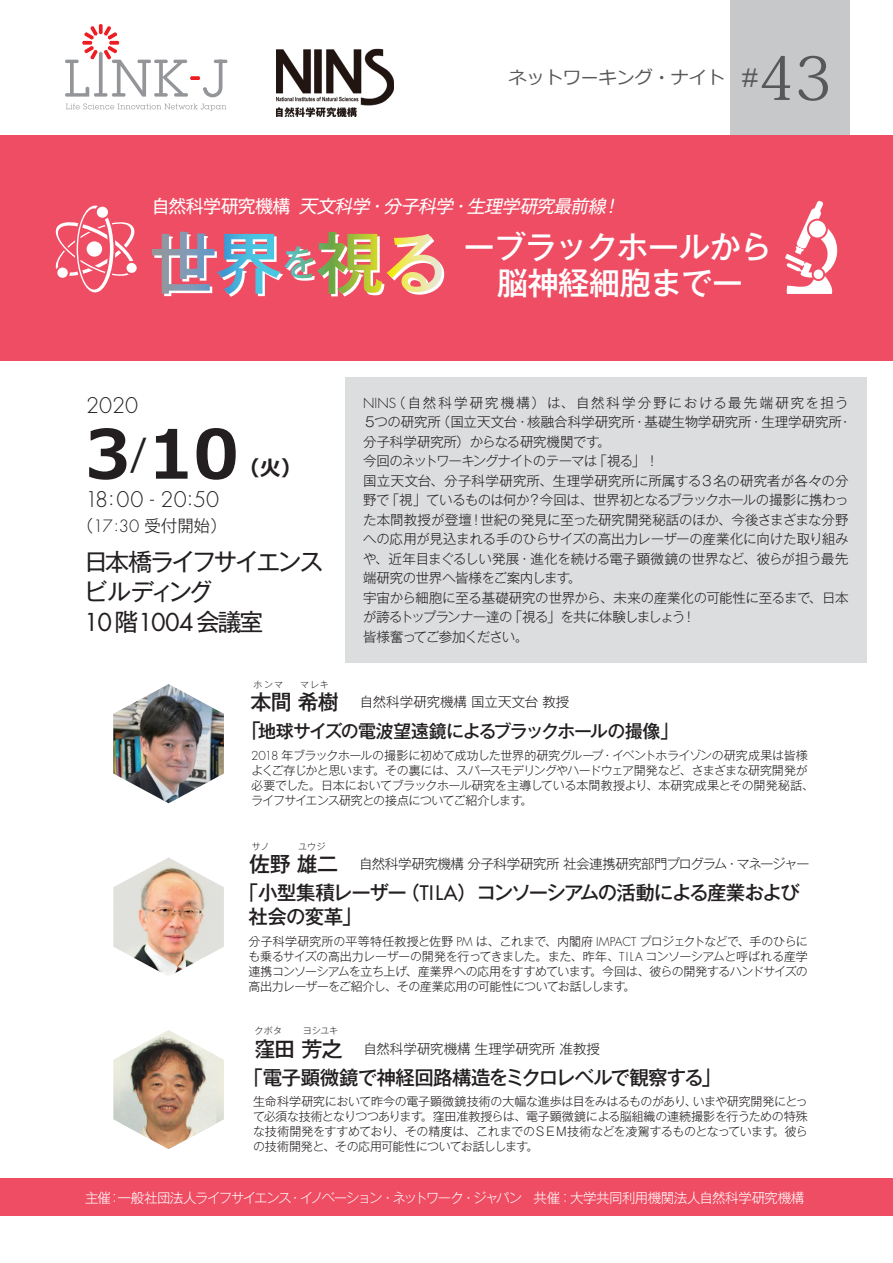
<style>
.page{position:relative;width:893px;height:1263px;background:#fff}
.page>*{position:absolute;margin:0;border:0;box-sizing:border-box;transform-origin:0 0}
.t1{font:700 67.5px "Meiryo UI";color:#231f20}
.t2{font:60px "Koz Min Pr 6 N";color:#57585a}
.t3{font:500 31.5px/36px "Gothic MB101 Pr 6 N";letter-spacing:-.025em;color:#fff}
.t4{font:27px "Century Schoolbook";color:#57585a}
.t5{font:24px/30px "Gothic MB101 Pr 6 N";letter-spacing:-.11em;color:#231f20}
.t6{font:24px "Futura Std";letter-spacing:-.04em;color:#231f20}
.t7{font:300 21px "Futura Std";color:#231f20}
.t8{font:500 21px "Gothic MB101 Pr 6 N";letter-spacing:-.025em;color:#231f20}
.t9{font:700 21px "Meiryo UI";color:#231f20}
.t10{font:500 19.5px/24px "Gothic MB101 Pr 6 N";letter-spacing:-.045em;color:#231f20}
.t11{font:500 19.5px "Gothic MB101 Pr 6 N";letter-spacing:-.085em;color:#231f20}
.t12{font:500 18px "Gothic MB101 Pr 6 N";letter-spacing:-.075em;color:#231f20}
.t13{font:italic 18px "Gothic MB101 Pr 6 N";color:#fff}
.t14{font:italic 18px "Meiryo";color:#57585a}
.t15{font:18px "Gothic MB101 Pr 6 N";letter-spacing:-.04em;color:#fff}
.t16{font:300 16.5px "Gothic MB101 Pr 6 N";color:#231f20}
.t17{font:300 13.5px/19.5px "Gothic MB101 Pr 6 N";letter-spacing:-.02em;color:#231f20}
.t18{font:300 13.5px "Gothic MB101 Pr 6 N";letter-spacing:.005em;color:#231f20}
.t19{font:300 13.5px "Gothic MB101 Pr 6 N";letter-spacing:-.055em;color:#231f20}
.t20{font:300 13.5px "Gothic MB101 Pr 6 N";color:#231f20}
.t21{font:300 13.5px "Gothic MB101 Pr 6 N";letter-spacing:.145em;color:#231f20}
.t22{font:300 13.5px "Gothic MB101 Pr 6 N";letter-spacing:-.065em;color:#fff}
.t23{font:300 13.5px/19.5px "Gothic MB101 Pr 6 N";letter-spacing:-.07em;color:#231f20}
.t24{font:300 13.5px "Gothic MB101 Pr 6 N";letter-spacing:-.035em;color:#fff}
.t25{font:300 13.5px "Gothic MB101 Pr 6 N";letter-spacing:-.075em;color:#231f20}
.t26{font:300 13.5px "Gothic MB101 Pr 6 N";letter-spacing:-.045em;color:#231f20}
.t27{font:300 13.5px "Gothic MB101 Pr 6 N";letter-spacing:-.08em;color:#231f20}
.t28{font:300 13.5px "Gothic MB101 Pr 6 N";letter-spacing:-.135em;color:#fff}
.t29{font:300 13.5px "Gothic MB101 Pr 6 N";letter-spacing:.01em;color:#231f20}
.t30{font:300 13.5px "Futura Std";color:#231f20}
.t31{font:300 12px/15px "Gothic MB101 Pr 6 N";letter-spacing:-.035em;color:#231f20}
.t32{font:300 12px "Gothic MB101 Pr 6 N";letter-spacing:-.015em;color:#231f20}
.t33{font:300 12px "Gothic MB101 Pr 6 N";letter-spacing:.005em;color:#231f20}
.t34{font:300 12px "Gothic MB101 Pr 6 N";letter-spacing:-.06em;color:#231f20}
.t35{font:300 12px "Gothic MB101 Pr 6 N";letter-spacing:-.065em;color:#231f20}
.t36{font:300 12px "Gothic MB101 Pr 6 N";letter-spacing:-.055em;color:#231f20}
.t37{font:300 9px "Gothic MB101 Pr 6 N";letter-spacing:.04em;color:#231f20}
.s1{font-size:67.5px}
.s2{font-family:"Futura Std"}
.s3{font-family:"Gothic MB101 Pr 6 N"}
.s4{font-size:19.5px}
</style>
<div class="page">
<div style="left:0;top:1178px;width:893px;height:38px;background:#ef4d63"></div>
<div style="left:730px;top:0;width:120px;height:150px;background:#c7c8ca"></div>
<div style="left:345px;top:378px;width:522px;height:285px;background:#dcdddf"></div>
<div style="left:0;top:136px;width:893px;height:225px;background:#ef4d63"></div>
<img style="left:276px;top:49px;width:118px;height:68px">
<svg style="left:65px;top:24px;width:163px;height:73px"></svg>
<svg style="left:66px;top:103px;width:161px;height:8px"></svg>
<img style="left:113px;top:684px;width:111px;height:119px">
<img style="left:113px;top:857px;width:111px;height:119px">
<svg style="left:113px;top:1030px;width:111px;height:94px"></svg>
<img style="left:120px;top:1037px;width:96px;height:112px">
<svg style="left:55px;top:206px;width:82px;height:86px"></svg>
<svg style="left:785px;top:201px;width:53px;height:93px"></svg>
<svg style="left:152px;top:231px;width:290px;height:63px"></svg>
<h3 class="t14" style="left:509px;top:65px;width:217px">ネットワーキング・ナイト</h3>
<h2 class="t2" style="left:758px;top:44px;width:75px">43</h2>
<h3 class="t4" style="left:743px;top:54px;width:17px">#</h3>
<h3 class="t15" style="left:152px;top:192px;width:140px">自然科学研究機構</h3>
<h3 class="t3" style="left:152px;top:228px;width:621px;text-indent:312px">ーブラックホールから<span class="s1">世界</span><sup>を</sup><span class="s1">視る</span> 脳神経細胞までー</h3>
<h3 class="t13" style="left:299px;top:192px;width:77px">天文科学</h3>
<h3 class="t13" style="left:383px;top:192px;width:77px">分子科学</h3>
<h3 class="t13" style="left:467px;top:192px;width:146px">生理学研究最前線</h3>
<h3 class="t13" style="left:602px;top:192px;width:25px">!</h3>
<h3 class="t13" style="left:367px;top:192px;width:25px">・</h3>
<h3 class="t13" style="left:451px;top:192px;width:25px">・</h3>
<h3 class="t7" style="left:86px;top:393px;width:54px">2020</h3>
<p class="t21" style="left:392px;top:391px;width:458px">（自然科学研究機構）は、自然科学分野における最先端研究を担う</p>
<p class="t30" style="left:363px;top:395px;width:35px">NINS</p>
<h1 class="t1" style="left:85px;top:407px;width:155px">3<sup>/</sup>10</h1>
<h3 class="t7" style="left:85px;top:486px;width:136px">18:00 - 20:50</h3>
<h3 class="t16" style="left:77px;top:512px;width:152px">（<span class="s2">17:30</span> 受付開始(</h3>
<h3 class="t9" style="left:239px;top:454px;width:64px">（火(</h3>
<h3 class="t5" style="left:84px;top:545px;width:241px">日本橋ライフサイエンスビルディング</h3>
<h3 class="t6" style="left:84px;top:607px;width:181px">10<span class="s3">階</span>1004<span class="s3">会議室</span></h3>
<p class="t37" style="left:253px;top:677px;width:77px">ホンマ　　マレキ</p>
<p class="t17" style="left:437px;top:411px;width:200px">（国立天文台・核融合科学研究所</p>
<p class="t17" style="left:633px;top:411px;width:120px">・基礎生物学研究所</p>
<p class="t17" style="left:749px;top:411px;width:94px">・生理学研究所</p>
<p class="t17" style="left:375px;top:411px;width:68px">つの研究所</p>
<p class="t17" style="left:363px;top:411px;width:15px">５</p>
<p class="t17" style="left:838px;top:411px;width:15px">・</p>
<p class="t17" style="left:594px;top:431px;width:67px;text-indent:-230px">分子科学研究所）からなる研究機関です<br>「視る「!</p>
<p class="t17" style="left:597px;top:431px;width:15px">。</p>
<p class="t25" style="left:363px;top:450px;width:236px">今回のネットワーキングナイトのテーマは</p>
<p class="t18" style="left:363px;top:469px;width:487px">国立天文台、分子科学研究所、生理学研究所に所属する３名の研究者が各々の分</p>
<p class="t19" style="left:386px;top:489px;width:464px">「視」ているものは何か？今回は、世界初となるブラックホールの撮影に携わっ</p>
<p class="t17" style="left:363px;top:489px;width:28px">野で</p>
<p class="t17" style="left:480px;top:509px;width:370px">世紀の発見に至った研究開発秘話のほか、今後さまざまな分野</p>
<p class="t29" style="left:363px;top:508px;width:110px">た本間教授が登壇</p>
<p class="t17" style="left:363px;top:528px;width:487px">への応用が見込まれる手のひらサイズの高出力レーザーの産業化に向けた取り組み</p>
<p class="t17" style="left:363px;top:548px;width:487px">や、近年目まぐるしい発展・進化を続ける電子顕微鏡の世界など、彼らが担う最先</p>
<p class="t17" style="left:568px;top:567px;width:15px">。</p>
<p class="t17" style="left:469px;top:509px;width:15px">！</p>
<p class="t26" style="left:363px;top:567px;width:209px">端研究の世界へ皆様をご案内します</p>
<p class="t17" style="left:682px;top:587px;width:130px;text-indent:-319px">宇宙から細胞に至る基礎研究の世界から、未来の産業化の可能性に至るまで!</p>
<p class="t17" style="left:808px;top:587px;width:42px">、日本</p>
<p class="t23" style="left:363px;top:606px;width:167px">が誇るトップランナー達の皆様奮ってご参加ください。</p>
<p class="t27" style="left:509px;top:606px;width:178px">「視る」を共に体験しましょう</p>
<h3 class="t8" style="left:251px;top:685px;width:111px">本間希樹　</h3>
<p class="t20" style="left:360px;top:691px;width:211px">自然科学研究機構国立天文台教授</p>
<h3 class="t12" style="left:241px;top:716px;width:438px"><span class="s4">「</span>地球サイズの電波望遠鏡によるブラックホールの撮像「</h3>
<p class="t31" style="left:373px;top:747px;width:436px;text-indent:-122px"><span class="s2">2018</span> 年ブラックホールの撮影に初めて成功した世界的研究グループ<br>。その裏には、スパースモデリングやハードウェア開発など、さまざまな研究開発が</p>
<p class="t31" style="left:601px;top:747px;width:208px">・イベントホライゾンの研究成果は皆様</p>
<p class="t36" style="left:251px;top:760px;width:126px">よくご存じかと思います</p>
<p class="t32" style="left:251px;top:775px;width:564px">必要でした。日本においてブラックホール研究を主導している本間教授より、本研究成果とその開発秘話、</p>
<p class="t31" style="left:520px;top:792px;width:13px">。</p>
<p class="t31" style="left:251px;top:792px;width:273px">ライフサイエンス研究との接点についてご紹介します</p>
<p class="t37" style="left:252px;top:839px;width:38px">サノ　　</p>
<p class="t37" style="left:298px;top:839px;width:29px">ユウジ</p>
<h3 class="t8" style="left:249px;top:847px;width:112px">佐野雄二　</h3>
<p class="t17" style="left:359px;top:853px;width:369px">自然科学研究機構分子科学研究所社会連携研究部門プログラム</p>
<p class="t17" style="left:736px;top:853px;width:75px">マネージャー</p>
<p class="t17" style="left:725px;top:853px;width:15px">・</p>
<h3 class="t10" style="left:249px;top:880px;width:160px;text-indent:-10px">「小型集積レーザー社会の変革「</h3>
<h3 class="t11" style="left:400px;top:877px;width:401px">（<span class="s2">TI LA</span>）コンソーシアムの活動による産業および</h3>
<p class="t34" style="left:545px;top:931px;width:196px">、内閣府 <span class="s2">IMPACT</span> プロジェクトなどで</p>
<p class="t33" style="left:249px;top:931px;width:300px">分子科学研究所の平等特任教授と佐野 <span class="s2">PM</span> は、これまで</p>
<p class="t31" style="left:249px;top:948px;width:561px">も乗るサイズの高出力レーザーの開発を行ってきました。また、昨年、<span class="s2">TI LA</span> コンソーシアムと呼ばれる産学</p>
<p class="t31" style="left:590px;top:963px;width:219px">。今回は、彼らの開発するハンドサイズの</p>
<p class="t31" style="left:737px;top:933px;width:72px">、手のひらに</p>
<p class="t31" style="left:249px;top:963px;width:345px">連携コンソーシアムを立ち上げ、産業界への応用をすすめています</p>
<p class="t31" style="left:249px;top:978px;width:379px">高出力レーザーをご紹介し、その産業応用の可能性についてお話しします</p>
<p class="t31" style="left:623px;top:978px;width:13px">。</p>
<p class="t37" style="left:254px;top:1023px;width:85px">クボタ　　ヨシユキ</p>
<h3 class="t8" style="left:254px;top:1031px;width:111px">窪田芳之　</h3>
<p class="t20" style="left:363px;top:1037px;width:238px">自然科学研究機構生理学研究所准教授</p>
<h3 class="t10" style="left:243px;top:1064px;width:479px">「電子顕微鏡で神経回路構造をミクロレベルで観察する「</h3>
<p class="t31" style="left:421px;top:1093px;width:389px;text-indent:-168px">生命科学研究において昨今の電子顕微鏡技術の大幅な進歩は目をみはるものがあり、<br>。窪田准教授らは、電子顕微鏡による脳組織の連続撮影を行うための特殊</p>
<p class="t31" style="left:693px;top:1093px;width:117px">いまや研究開発にとっ</p>
<p class="t35" style="left:253px;top:1107px;width:172px">て必須な技術となりつつあります</p>
<p class="t31" style="left:526px;top:1123px;width:250px;text-indent:-273px">な技術開発をすすめており、その精度は、これまでのＳＥＭ技術などを凌駕するものとなっています。</p>
<p class="t31" style="left:773px;top:1123px;width:37px">。彼ら</p>
<p class="t31" style="left:253px;top:1138px;width:277px">の技術開発と、その応用可能性についてお話しします</p>
<p class="t22" style="left:473px;top:1186px;width:51px">ジャパン</p>
<p class="t22" style="left:85px;top:1186px;width:28px">主催</p>
<p class="t22" style="left:118px;top:1186px;width:176px">一般社団法人ライフサイエンス</p>
<p class="t22" style="left:392px;top:1186px;width:73px">ネットワーク</p>
<p class="t28" style="left:288px;top:1186px;width:108px">・イノベーション・</p>
<p class="t22" style="left:108px;top:1186px;width:15px">：</p>
<p class="t22" style="left:462px;top:1186px;width:15px">・</p>
<p class="t24" style="left:534px;top:1186px;width:272px">共催：大学共同利用機関法人自然科学研究機構</p>
</div>
